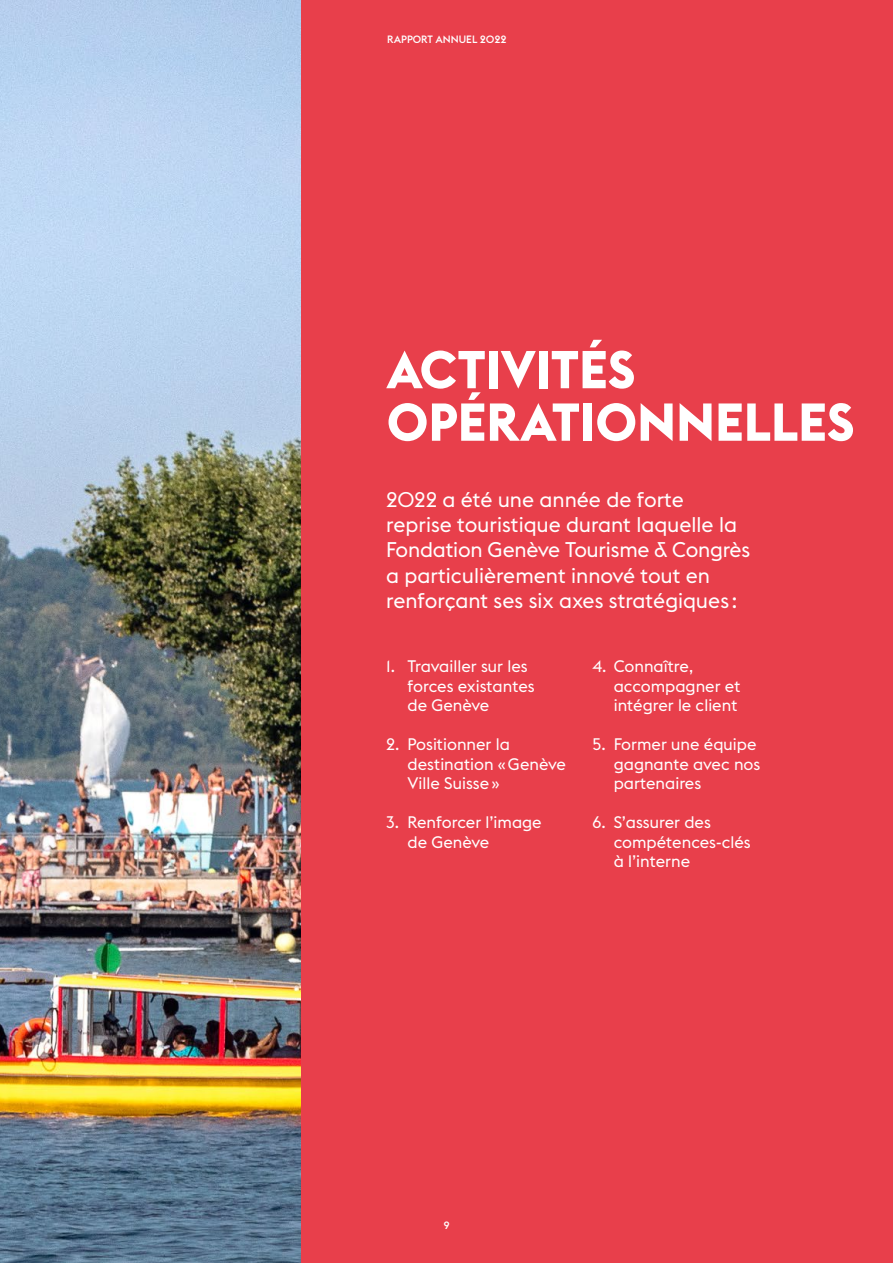
<style>
.page{position:relative;width:893px;height:1263px;background:#fff}
.page>*{position:absolute;margin:0;border:0;box-sizing:border-box;transform-origin:0 0}
.t1{font:700 52.5px/52.5px "Euclid Flex Geneva";color:#fff}
.t2{font:21px/25.2px "Euclid Flex Geneva";color:#fff}
.t3{font:16.5px/19.5px "Euclid Flex Geneva";color:#fff}
.t4{font:500 10.5px "Euclid Flex Geneva";color:#fff}
</style>
<div class="page">
<div style="left:232px;top:0;width:661px;height:1263px;background:#e83f4b"></div>
<img style="left:0;top:0;width:300px;height:1263px">
<p class="t4" style="left:387px;top:33px;width:121px">RAPPORT ANNUEL 2022</p>
<h1 class="t1" style="left:387px;top:344px;width:469px">ACTIVITÉS<br>OPÉRATIONNELLES</h1>
<p class="t2" style="left:386px;top:487px;width:366px">2022 a été une année de forte reprise touristique durant laquelle la Fondation Genève Tourisme &amp; Congrès a particulièrement innové tout en renforçant ses six axes stratégiques :</p>
<p class="t3" style="left:407px;top:657px;width:129px;text-indent:-21px">1. Travailler sur les forces existantes de Genève</p>
<p class="t3" style="left:407px;top:735px;width:160px;text-indent:-21px">2. Positionner la destination «Genève<br>Ville Suisse»</p>
<p class="t3" style="left:407px;top:813px;width:136px;text-indent:-21px">3. Renforcer l’image de Genève</p>
<p class="t3" style="left:614px;top:657px;width:128px;text-indent:-21px">4. Connaître, accompagner et intégrer le client</p>
<p class="t3" style="left:614px;top:735px;width:148px;text-indent:-21px">5. Former une équipe gagnante avec nos partenaires</p>
<p class="t3" style="left:614px;top:813px;width:139px;text-indent:-21px">6. S’assurer des compétences-clés à l’interne</p>
<p class="t4" style="left:444px;top:1219px;width:7px">9</p>
</div>
